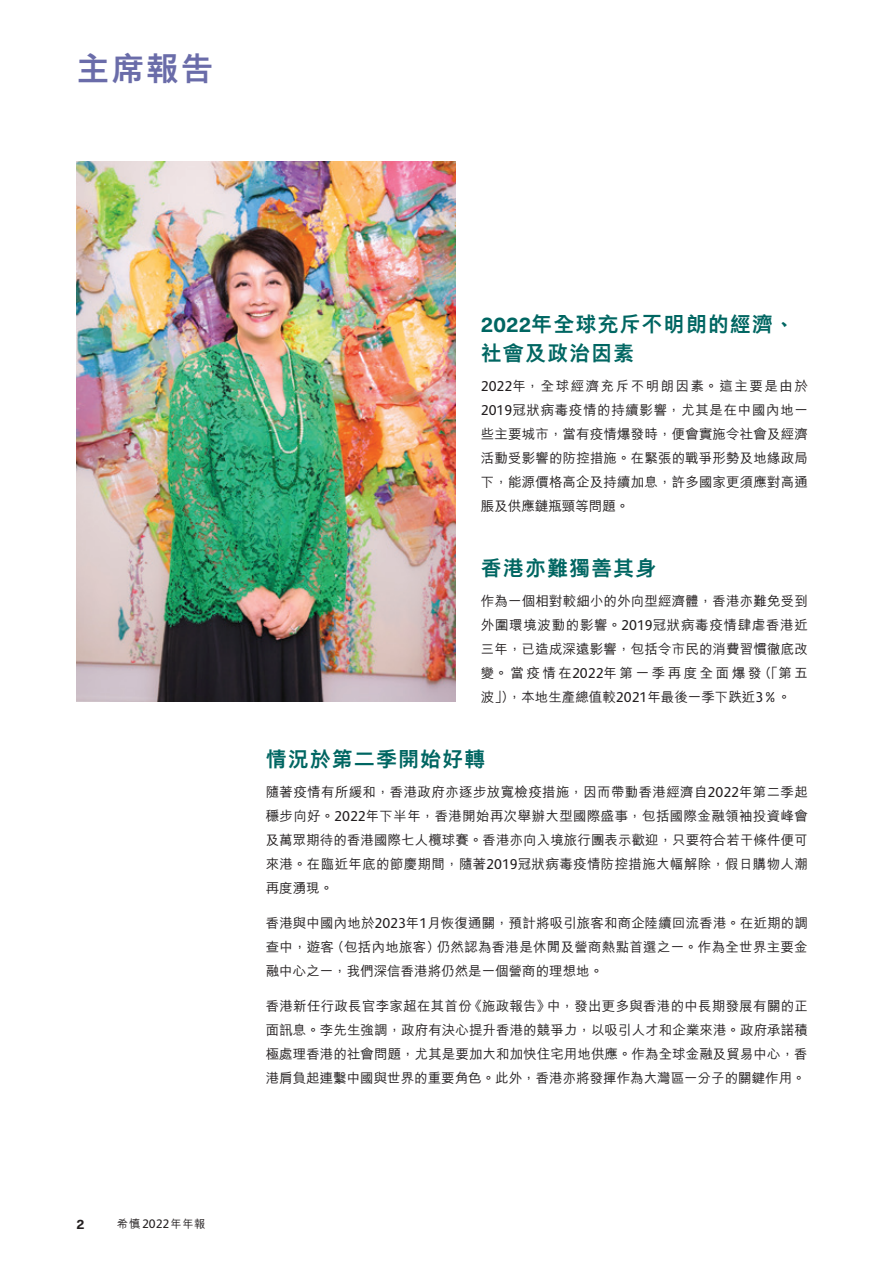
<style>
.page{position:relative;width:893px;height:1263px;background:#fff}
.page>*{position:absolute;margin:0;border:0;box-sizing:border-box;transform-origin:0 0}
._00_main_title_C{font:800 33px "M Hei HK";color:#6a6ca9}
._01_Heading2_C{font:800 21px/28.5px "M Hei HK";letter-spacing:.05em;color:#006662}
._03_body_text_C{font:500 13.5px/24px "M Hei HK";letter-spacing:.01em;color:#231f20;text-align:justify}
.t1{font:700 13.5px "Neue Haas Unica W1 G";color:#231f20}
.t2{font:500 11.25px "M Hei HK";color:#231f20}
.s1{font-family:"FS Albert";font-weight:400;font-size:12.3px}
.s2{font-family:"Neue Haas Unica W1 G";font-weight:700}
.s3{font-family:"FS Albert";font-weight:400;font-size:14.25px}
</style>
<div class="page">
<img style="left:77px;top:162px;width:378px;height:540px">
<p class="_00_main_title_C" style="left:77px;top:52px;width:138px">主席報告</p>
<p class="t1" style="left:77px;top:1213px;width:10px">2</p>
<p class="t2" style="left:117px;top:1216px;width:90px">希慎<span class="s1">2022</span>年年報</p>
<p class="_01_Heading2_C" style="left:481px;top:310px;width:315px"><span class="s2">2022</span>年全球充斥不明朗的經濟、社會及政治因素</p>
<p class="_03_body_text_C" style="left:481px;top:373px;width:329px"><span class="s3">2022</span>年，全球經濟充斥不明朗因素。這主要是由於<span class="s3">2019</span>冠狀病毒疫情的持續影響，尤其是在中國內地一些主要城市，當有疫情爆發時，便會實施令社會及經濟活動受影響的防控措施。在緊張的戰爭形勢及地緣政局下，能源價格高企及持續加息，許多國家更須應對高通脹及供應鏈瓶頸等問題。</p>
<p class="_01_Heading2_C" style="left:481px;top:554px;width:177px">香港亦難獨善其身</p>
<p class="_03_body_text_C" style="left:481px;top:588px;width:329px">作為一個相對較細小的外向型經濟體，香港亦難免受到外圍環境波動的影響。<span class="s3">2019</span>冠狀病毒疫情肆虐香港近三年，已造成深遠影響，包括令市民的消費習慣徹底改變。當疫情在<span class="s3">2022</span>年第一季再度全面爆發（「第五波」），本地生產總值較<span class="s3">2021</span>年最後一季下跌近<span class="s3">3%</span>。</p>
<p class="_01_Heading2_C" style="left:266px;top:745px;width:221px">情況於第二季開始好轉</p>
<p class="_03_body_text_C" style="left:266px;top:779px;width:544px">隨著疫情有所緩和，香港政府亦逐步放寬檢疫措施，因而帶動香港經濟自<span class="s3">2022</span>年第二季起穩步向好。<span class="s3">2022</span>年下半年，香港開始再次舉辦大型國際盛事，包括國際金融領袖投資峰會及萬眾期待的香港國際七人欖球賽。香港亦向入境旅行團表示歡迎，只要符合若干條件便可來港。在臨近年底的節慶期間，隨著<span class="s3">2019</span>冠狀病毒疫情防控措施大幅解除，假日購物人潮再度湧現。</p>
<p class="_03_body_text_C" style="left:266px;top:910px;width:544px">香港與中國內地於<span class="s3">2023</span>年<span class="s3">1</span>月恢復通關，預計將吸引旅客和商企陸續回流香港。在近期的調查中，遊客（包括內地旅客）仍然認為香港是休閒及營商熱點首選之一。作為全世界主要金融中心之一，我們深信香港將仍然是一個營商的理想地。</p>
<p class="_03_body_text_C" style="left:266px;top:992px;width:544px">香港新任行政長官李家超在其首份《施政報告》中，發出更多與香港的中長期發展有關的正面訊息。李先生強調，政府有決心提升香港的競爭力，以吸引人才和企業來港。政府承諾積極處理香港的社會問題，尤其是要加大和加快住宅用地供應。作為全球金融及貿易中心，香港肩負起連繫中國與世界的重要角色。此外，香港亦將發揮作為大灣區一分子的關鍵作用。</p>
</div>
